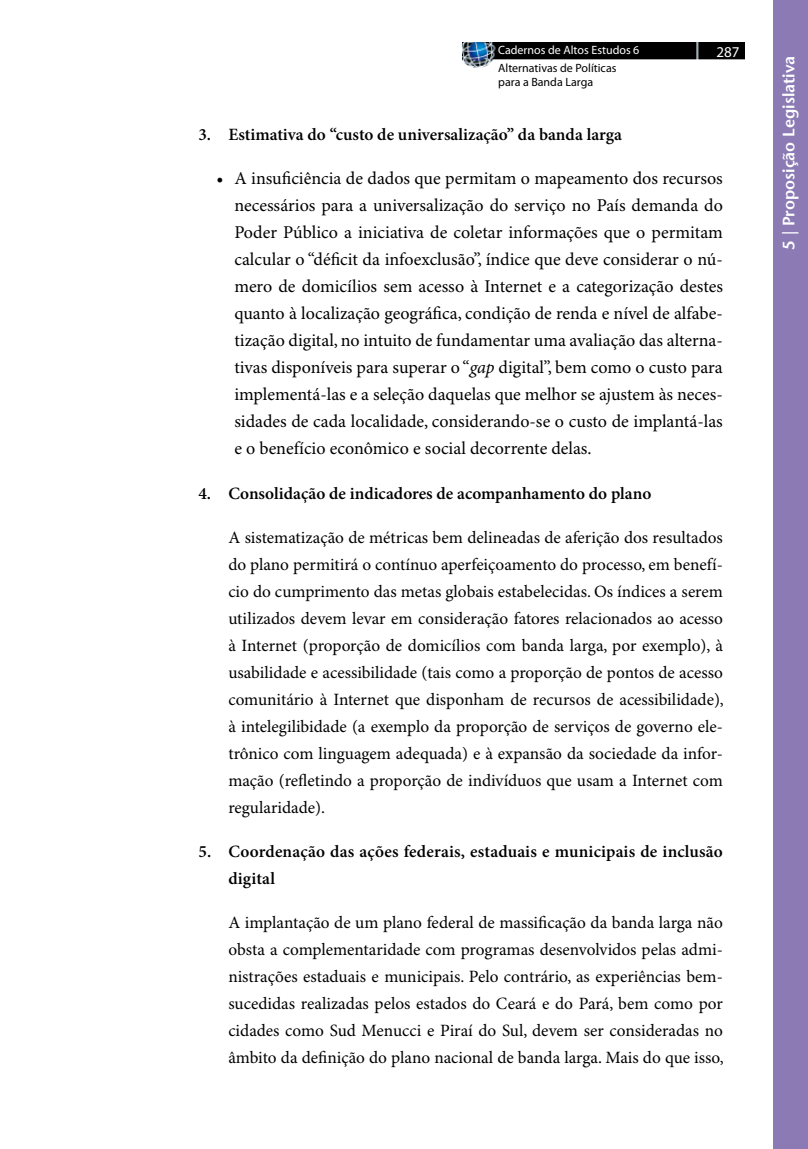
<style>
.page{position:relative;width:808px;height:1149px;background:#fff}
.page>*{position:absolute;margin:0;border:0;box-sizing:border-box;transform-origin:0 0}
.t1{font:18px/27px "Minion Pro";color:#000;text-align:justify}
.t2{font:17.25px/27px "Minion Pro";color:#000;text-align:justify}
.t3{font:600 17.25px/27px "Minion Pro";letter-spacing:.005em;color:#000}
.t4{font:600 16.5px "Stone Sans";color:#fff}
.t5{font:15px "Myriad Pro";color:#fff}
.t6{font:12px/13.5px "Myriad Pro";color:#000}
.t7{font:12px "Myriad Pro";color:#fff}
.s1{font-style:italic}
</style>
<div class="page">
<div style="left:773px;top:0;width:35px;height:1148px;background:#8b7ab3"></div>
<img style="left:462px;top:42px;width:282px;height:26px">
<p class="t7" style="left:498px;top:43px;width:143px">Cadernos de Altos Estudos 6</p>
<p class="t5" style="left:716px;top:42px;width:25px">287</p>
<p class="t6" style="left:498px;top:61px;width:120px">Alternativas de Políticas para a Banda Larga</p>
<p class="t3" style="left:198px;top:121px;width:425px">3. Estimativa do “custo de universalização” da banda larga</p>
<p class="t1" style="left:234px;top:166px;width:490px;text-indent:-18px">• A insuficiência de dados que permitam o mapeamento dos recursos necessários para a universalização do serviço no País demanda do Poder Público a iniciativa de coletar informações que o permitam calcular o “déficit da infoexclusão”, índice que deve considerar o nú&shy;mero de domicílios sem acesso à Internet e a categorização destes quanto à localização geográfica, condição de renda e nível de alfabe&shy;tização digital, no intuito de fundamentar uma avaliação das alterna&shy;tivas disponíveis para superar o “<span class="s1">gap</span> digital”, bem como o custo para implementá-las e a seleção daquelas que melhor se ajustem às neces&shy;sidades de cada localidade, considerando-se o custo de implantá-las e o benefício econômico e social decorrente delas.</p>
<p class="t3" style="left:198px;top:479px;width:454px">4. Consolidação de indicadores de acompanhamento do plano</p>
<p class="t2" style="left:228px;top:524px;width:497px">A sistematização de métricas bem delineadas de aferição dos resultados do plano permitirá o contínuo aperfeiçoamento do processo, em benefí&shy;cio do cumprimento das metas globais estabelecidas. Os índices a serem utilizados devem levar em consideração fatores relacionados ao acesso à Internet (proporção de domicílios com banda larga, por exemplo), à usabilidade e acessibilidade (tais como a proporção de pontos de acesso comunitário à Internet que disponham de recursos de acessibilidade), à intelegilibidade (a exemplo da proporção de serviços de governo ele&shy;trônico com linguagem adequada) e à expansão da sociedade da infor&shy;mação (refletindo a proporção de indivíduos que usam a Internet com regularidade).</p>
<p class="t3" style="left:228px;top:837px;width:496px;text-indent:-30px">5. Coordenação das ações federais, estaduais e municipais de inclusão digital</p>
<p class="t2" style="left:228px;top:909px;width:497px">A implantação de um plano federal de massificação da banda larga não obsta a complementaridade com programas desenvolvidos pelas admi&shy;nistrações estaduais e municipais. Pelo contrário, as experiências bem&shy;sucedidas realizadas pelos estados do Ceará e do Pará, bem como por cidades como Sud Menucci e Piraí do Sul, devem ser consideradas no âmbito da definição do plano nacional de banda larga. Mais do que isso,</p>
<p class="t4" style="left:779px;top:249px;width:195px;rotate:-90deg">5 | Proposição Legislativa</p>
</div>
